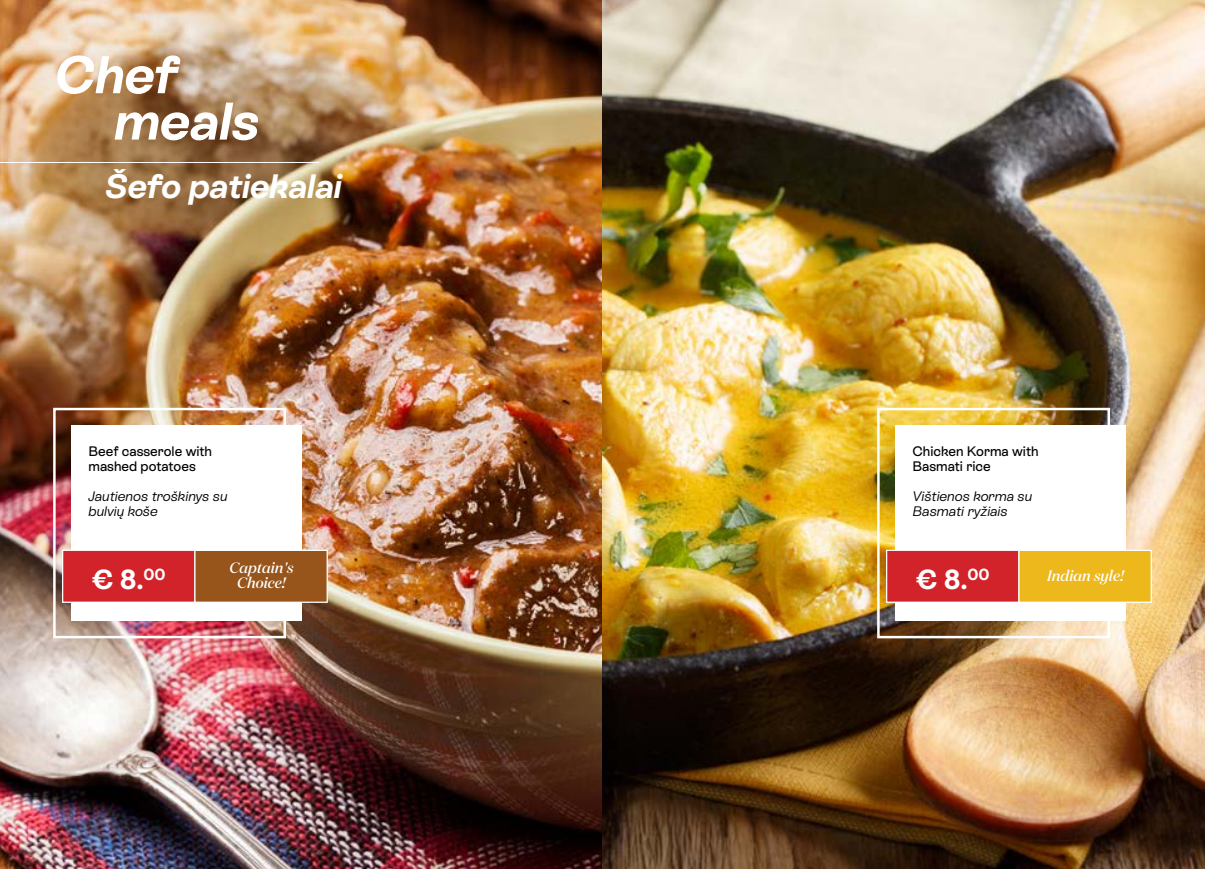
<style>
.page{position:relative;width:1205px;height:869px;background:#fff}
.page>*{position:absolute;margin:0;border:0;box-sizing:border-box;transform-origin:0 0}
.t1{font:italic 700 52.88px/46.4px "ES Rebond Grotesque";color:#fff}
.t2{font:italic 700 33.75px "ES Rebond Grotesque";color:#fff}
.t3{font:700 27.5px "ES Rebond Grotesque";color:#fff}
.t4{font:italic 500 15px/15px "Domaine Display";color:#fff;text-align:center}
.t5{font:italic 13.75px/15px "ES Rebond Grotesque";color:#000}
.t6{font:500 13.75px/15px "ES Rebond Grotesque";color:#000}
</style>
<div class="page">
<img style="left:0;top:0;width:1205px;height:868px">
<hr style="left:0;top:162px;width:319px;height:1px;background:#fff">
<div style="left:53px;top:407px;width:233px;height:231px;border:2px solid #fff"></div>
<div style="left:71px;top:425px;width:230px;height:195px;background:#fff"></div>
<div style="left:63px;top:550px;width:132px;height:52px;background:#d2232a"></div>
<div style="left:62px;top:549px;width:134px;height:53px;border:1px solid #fff"></div>
<div style="left:194px;top:549px;width:134px;height:53px;background:#97551b;border:1px solid #fff"></div>
<div style="left:877px;top:407px;width:233px;height:231px;border:2px solid #fff"></div>
<div style="left:895px;top:425px;width:230px;height:195px;background:#fff"></div>
<div style="left:886px;top:550px;width:133px;height:52px;background:#d2232a"></div>
<div style="left:886px;top:549px;width:133px;height:53px;border:1px solid #fff"></div>
<div style="left:1018px;top:549px;width:134px;height:53px;background:#edb81c;border:1px solid #fff"></div>
<h1 class="t1" style="left:114px;top:49px;width:146px;text-indent:-61px">Chef meals</h1>
<h2 class="t2" style="left:104px;top:163px;width:239px">Šefo patiekalai</h2>
<p class="t6" style="left:89px;top:443px;width:125px">Beef casserole with mashed potatoes</p>
<p class="t5" style="left:89px;top:488px;width:140px">Jautienos troškinys su bulvių koše</p>
<h3 class="t3" style="left:92px;top:560px;width:75px">€ 8.<sup>00</sup></h3>
<p class="t4" style="left:228px;top:559px;width:66px">Captain's<br>Choice!</p>
<p class="t6" style="left:912px;top:443px;width:127px">Chicken Korma with<br>Basmati rice</p>
<p class="t5" style="left:912px;top:488px;width:121px">Vištienos korma su<br>Basmati ryžiais</p>
<h3 class="t3" style="left:916px;top:560px;width:75px">€ 8.<sup>00</sup></h3>
<p class="t4" style="left:1046px;top:566px;width:79px">Indian syle!</p>
</div>
